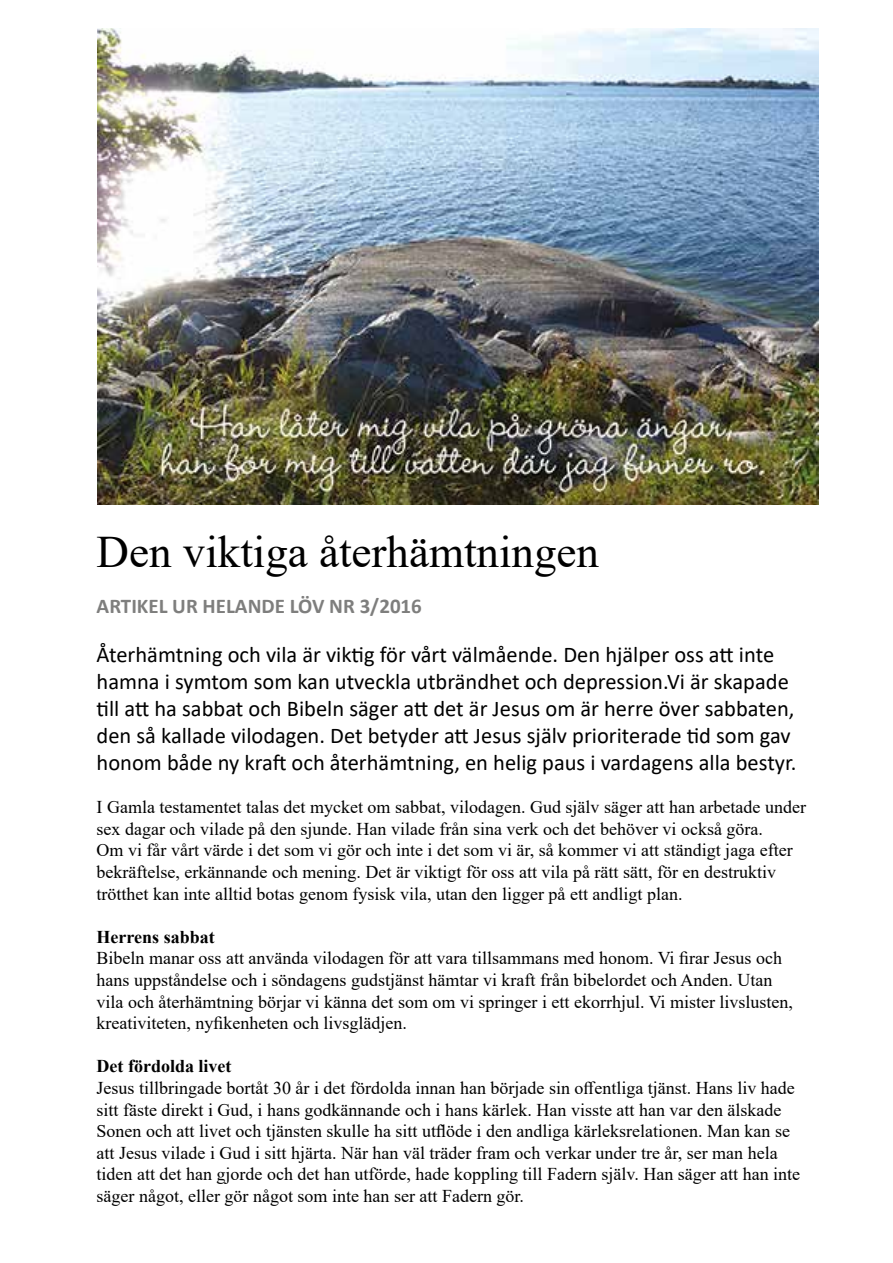
<style>
.page{position:relative;width:893px;height:1263px;background:#fff}
.page>*{position:absolute;margin:0;border:0;box-sizing:border-box;transform-origin:0 0}
.t1{font:45px "Times New Roman";color:#000}
.t2{font:22.5px/27px "Calibri";color:#000}
.t3{font:700 21px "Calibri";color:#7e7e7d}
.t4{font:18px/21.6px "Times New Roman";color:#000}
.t5{font:700 18px "Times New Roman";color:#000}
</style>
<div class="page">
<img style="left:97px;top:28px;width:721px;height:476px">
<h1 class="t1" style="left:97px;top:520px;width:504px">Den viktiga återhämtningen</h1>
<p class="t3" style="left:97px;top:591px;width:327px">ARTIKEL UR HELANDE LÖV NR 3/2016</p>
<p class="t2" style="left:97px;top:640px;width:701px">Återhämtning och vila är viktig för vårt välmående. Den hjälper oss att inte hamna i symtom som kan utveckla utbrändhet och depression.Vi är skapade till att ha sabbat och Bibeln säger att det är Jesus om är herre över sabbaten, den så kallade vilodagen. Det betyder att Jesus själv prioriterade tid som gav honom både ny kraft och återhämtning, en helig paus i vardagens alla bestyr.</p>
<p class="t4" style="left:97px;top:796px;width:711px">I Gamla testamentet talas det mycket om sabbat, vilodagen. Gud själv säger att han arbetade under sex dagar och vilade på den sjunde. Han vilade från sina verk och det behöver vi också göra.<br>Om vi får vårt värde i det som vi gör och inte i det som vi är, så kommer vi att ständigt jaga efter bekräftelse, erkännande och mening. Det är viktigt för oss att vila på rätt sätt, för en destruktiv trötthet kan inte alltid botas genom fysisk vila, utan den ligger på ett andligt plan.</p>
<p class="t5" style="left:97px;top:924px;width:120px">Herrens sabbat</p>
<p class="t4" style="left:97px;top:947px;width:698px">Bibeln manar oss att använda vilodagen för att vara tillsammans med honom. Vi firar Jesus och hans uppståndelse och i söndagens gudstjänst hämtar vi kraft från bibelordet och Anden. Utan vila och återhämtning börjar vi känna det som om vi springer i ett ekorrhjul. Vi mister livslusten, kreativiteten, nyfikenheten och livsglädjen.</p>
<p class="t5" style="left:97px;top:1053px;width:136px">Det fördolda livet</p>
<p class="t4" style="left:97px;top:1076px;width:705px">Jesus tillbringade bortåt 30 år i det fördolda innan han började sin offentliga tjänst. Hans liv hade sitt fäste direkt i Gud, i hans godkännande och i hans kärlek. Han visste att han var den älskade Sonen och att livet och tjänsten skulle ha sitt utflöde i den andliga kärleksrelationen. Man kan se att Jesus vilade i Gud i sitt hjärta. När han väl träder fram och verkar under tre år, ser man hela tiden att det han gjorde och det han utförde, hade koppling till Fadern själv. Han säger att han inte säger något, eller gör något som inte han ser att Fadern gör.</p>
</div>
